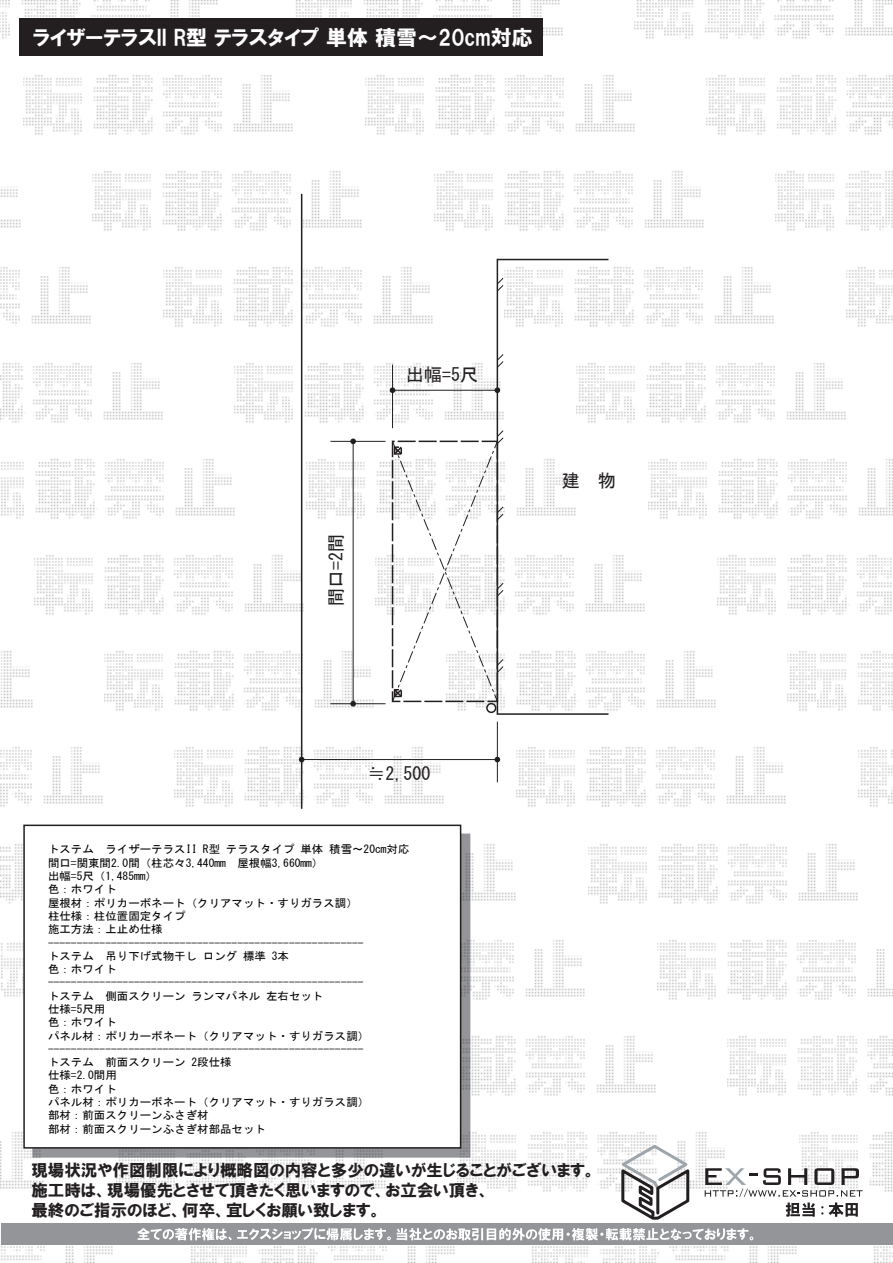
<style>
.page{position:relative;width:893px;height:1263px;background:#fff}
.page>*{position:absolute;margin:0;border:0;box-sizing:border-box;transform-origin:0 0}
.t1{font:21px "HGP Soei Kakugothic UB";color:#fff}
.t2{font:18px "MS Gothic";color:#231f20}
.t3{font:16.5px/19.8px "HGP Soei Kakugothic UB";color:#231f20}
.t4{font:11.1px/13.4px "MS Gothic";color:#030303;scale:1.04 1}
</style>
<div class="page">
<img style="left:0;top:0;width:218px;height:39px">
<img style="left:296px;top:0;width:267px;height:39px">
<img style="left:635px;top:0;width:258px;height:39px">
<img style="left:24px;top:75px;width:269px;height:60px">
<img style="left:365px;top:75px;width:270px;height:60px">
<img style="left:707px;top:75px;width:186px;height:60px">
<img style="left:93px;top:171px;width:269px;height:60px">
<img style="left:0;top:186px;width:21px;height:42px">
<img style="left:434px;top:171px;width:270px;height:60px">
<img style="left:776px;top:171px;width:117px;height:60px">
<img style="left:163px;top:264px;width:270px;height:63px">
<img style="left:0;top:267px;width:91px;height:57px">
<img style="left:505px;top:267px;width:269px;height:60px">
<img style="left:846px;top:267px;width:47px;height:60px">
<img style="left:0;top:363px;width:163px;height:60px">
<img style="left:235px;top:360px;width:269px;height:63px">
<img style="left:576px;top:363px;width:270px;height:60px">
<img style="left:1px;top:459px;width:234px;height:60px">
<img style="left:307px;top:457px;width:269px;height:63px">
<img style="left:648px;top:459px;width:245px;height:60px">
<img style="left:34px;top:553px;width:270px;height:63px">
<img style="left:376px;top:553px;width:269px;height:63px">
<img style="left:717px;top:555px;width:175px;height:60px">
<img style="left:105px;top:649px;width:270px;height:63px">
<img style="left:0;top:651px;width:33px;height:57px">
<img style="left:446px;top:651px;width:270px;height:61px">
<img style="left:788px;top:651px;width:105px;height:60px">
<img style="left:0;top:747px;width:103px;height:60px">
<img style="left:175px;top:745px;width:270px;height:63px">
<img style="left:858px;top:747px;width:35px;height:60px">
<img style="left:516px;top:747px;width:270px;height:60px">
<img style="left:0;top:844px;width:23px;height:60px">
<img style="left:470px;top:841px;width:46px;height:63px">
<img style="left:588px;top:844px;width:270px;height:60px">
<img style="left:1px;top:943px;width:22px;height:54px">
<img style="left:470px;top:937px;width:115px;height:63px">
<img style="left:657px;top:940px;width:236px;height:60px">
<img style="left:470px;top:1033px;width:186px;height:63px">
<img style="left:728px;top:1036px;width:165px;height:60px">
<img style="left:0;top:1132px;width:45px;height:57px">
<img style="left:116px;top:1157px;width:270px;height:35px">
<img style="left:799px;top:1132px;width:94px;height:60px">
<img style="left:458px;top:1129px;width:267px;height:63px">
<img style="left:1px;top:1246px;width:112px;height:17px">
<img style="left:191px;top:1246px;width:264px;height:17px">
<img style="left:874px;top:1246px;width:19px;height:17px">
<img style="left:532px;top:1246px;width:265px;height:17px">
<svg style="left:496px;top:277px;width:8px;height:15px"></svg>
<svg style="left:496px;top:353px;width:8px;height:15px"></svg>
<svg style="left:392px;top:430px;width:112px;height:272px"></svg>
<div style="left:497px;top:259px;width:112px;height:456px;border:2px solid #231f20"></div>
<hr style="left:301px;top:194px;width:1px;height:615px;background:#231f20">
<div style="left:486px;top:703px;width:10px;height:10px;border:2px solid #231f20;border-radius:50%"></div>
<svg style="left:617px;top:1143px;width:75px;height:77px"></svg>
<svg style="left:35px;top:836px;width:432px;height:318px;background:#86878a"></svg>
<div style="left:24px;top:825px;width:437px;height:323px;background:#fff"></div>
<div style="left:23px;top:824px;width:438px;height:324px;border:2px solid #231f20"></div>
<div style="left:19px;top:18px;width:523px;height:38px;background:#231f20"></div>
<div style="left:1px;top:1223px;width:892px;height:22px;background:#939598"></div>
<svg style="left:137px;top:1228px;width:254px;height:12px"></svg>
<svg style="left:397px;top:1228px;width:356px;height:12px"></svg>
<svg style="left:705px;top:1168px;width:158px;height:49px"></svg>
<hr style="left:392px;top:365px;width:1px;height:63px;background:#231f20">
<hr style="left:393px;top:390px;width:104px;height:1px;background:#231f20">
<svg style="left:390px;top:387px;width:5px;height:6px"></svg>
<svg style="left:495px;top:387px;width:5px;height:6px"></svg>
<hr style="left:497px;top:722px;width:1px;height:60px;background:#231f20">
<hr style="left:302px;top:759px;width:195px;height:1px;background:#231f20">
<svg style="left:299px;top:757px;width:5px;height:5px"></svg>
<svg style="left:495px;top:757px;width:5px;height:5px"></svg>
<hr style="left:330px;top:441px;width:56px;height:1px;background:#231f20">
<hr style="left:330px;top:703px;width:56px;height:1px;background:#231f20">
<hr style="left:353px;top:441px;width:1px;height:263px;background:#231f20">
<svg style="left:350px;top:701px;width:6px;height:5px"></svg>
<svg style="left:350px;top:438px;width:6px;height:6px"></svg>
<h1 class="t1" style="left:33px;top:27px;width:501px">ライザーテラスII R型 テラスタイプ 単体 積雪～20cm対応</h1>
<h2 class="t2" style="left:327px;top:606px;width:73px;rotate:-90deg">間口=2間</h2>
<h2 class="t2" style="left:406px;top:366px;width:73px">出幅=5尺</h2>
<h2 class="t2" style="left:368px;top:764px;width:64px">≒2,500</h2>
<p class="t4" style="left:48px;top:843px;width:349px">トステム ライザーテラスII R型 テラスタイプ 単体 積雪～20cm対応間口=関東間2.0間（柱芯々3,440mm　屋根幅3,660mm）<br>出幅=5尺（1,485mm）<br>色：ホワイト<br>屋根材：ポリカーボネート（クリアマット・すりガラス調）<br>柱仕様：柱位置固定タイプ<br>施工方法：上止め仕様-------------------------------------------------------<br>トステム 吊り下げ式物干し ロング 標準 3本<br>色：ホワイト-------------------------------------------------------<br>トステム 側面スクリーン ランマパネル 左右セット<br>仕様=5尺用<br>色：ホワイト<br>パネル材：ポリカーボネート（クリアマット・すりガラス調）-------------------------------------------------------<br>トステム 前面スクリーン 2段仕様<br>仕様=2.0間用<br>色：ホワイト<br>パネル材：ポリカーボネート（クリアマット・すりガラス調）<br>部材：前面スクリーンふさぎ材<br>部材：前面スクリーンふさぎ材部品セット</p>
<h2 class="t2" style="left:562px;top:471px;width:55px">建　物</h2>
<h3 class="t3" style="left:31px;top:1160px;width:566px">現場状況や作図制限により概略図の内容と多少の違いが生じることがございます。施工時は、現場優先とさせて頂きたく思いますので、お立会い頂き、<br>最終のご指示のほど、何卒、宜しくお願い致します。</h3>
</div>
